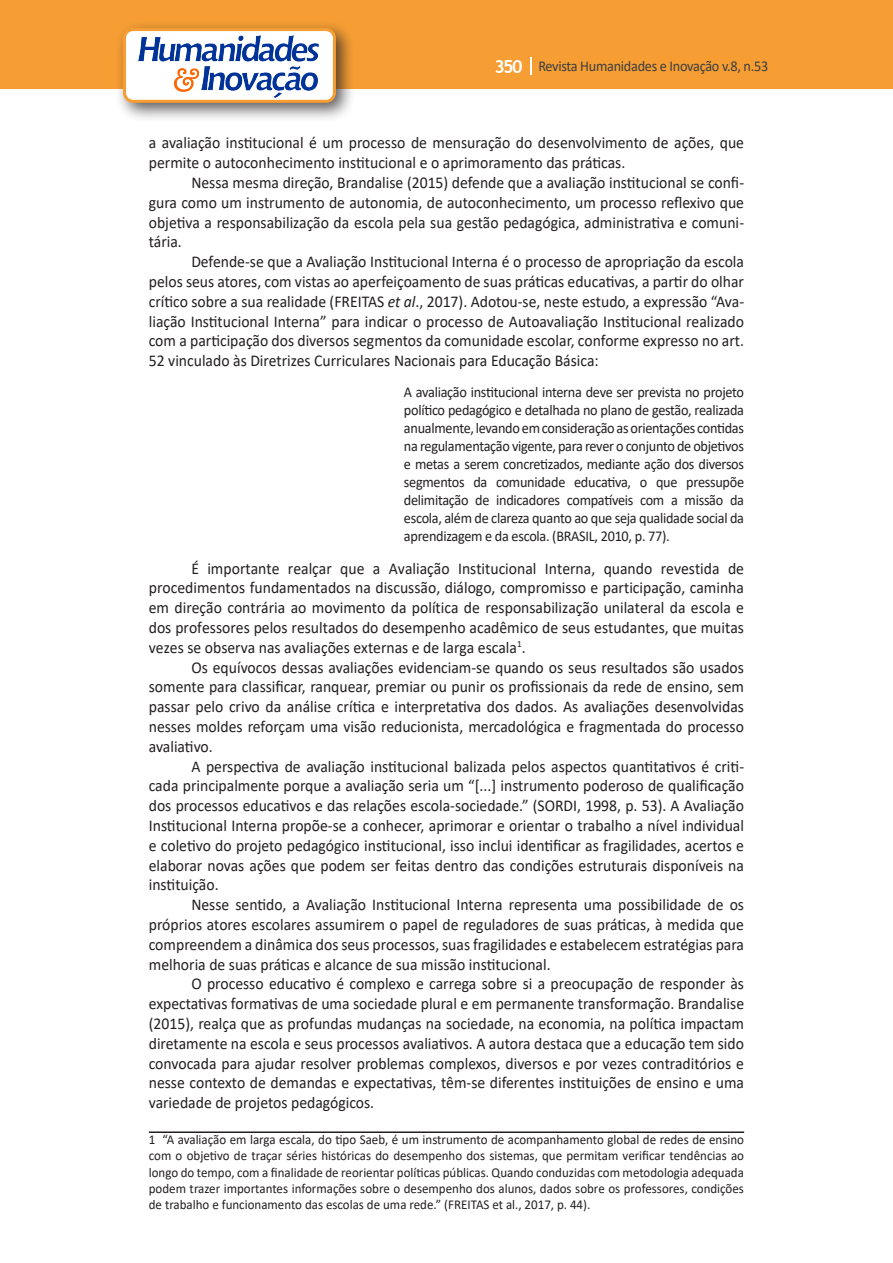
<style>
.page{position:relative;width:893px;height:1263px;background:#fff}
.page>*{position:absolute;margin:0;border:0;box-sizing:border-box;transform-origin:0 0}
.Texto{font:16.5px/19.8px "Calibri";color:#231f20;text-align:justify;scale:.95 1}
.citacao{font:15px/18px "Calibri";letter-spacing:-.02em;color:#231f20;text-align:justify;scale:.95 1}
.t1{font:15px "Calibri";letter-spacing:-.02em;color:#3e3e3f;scale:.95 1}
.Rodapé{font:13.5px/16.2px "Calibri";color:#231f20;text-align:justify;scale:.96 1}
.s1{font-family:"Trebuchet MS";font-weight:700;font-size:18px;color:#fff}
.s2{font-style:italic}
</style>
<div class="page">
<div style="left:0;top:0;width:893px;height:88px;background:#f69e34"></div>
<svg style="left:530px;top:57px;width:2px;height:18px"></svg>
<div style="left:115px;top:20px;width:241px;height:103px;background:#231f20;opacity:.75"></div>
<div style="left:125px;top:30px;width:209px;height:71px;background:#fff;border-radius:9px"></div>
<img style="left:138px;top:35px;width:181px;height:62px">
<div style="left:123px;top:28px;width:213px;height:75px;border:3px solid #f69e34;border-radius:9px"></div>
<hr style="left:149px;top:1131px;width:595px;height:2px;background:#231f20">
<p class="t1" style="left:495px;top:56px;width:290px"><span class="s1">350</span> Revista Humanidades e Inovação v.8, n.53</p>
<p class="Texto" style="left:149px;top:133px;width:628px">a avaliação institucional é um processo de mensuração do desenvolvimento de ações, que permite o autoconhecimento institucional e o aprimoramento das práticas.</p>
<p class="Texto" style="left:149px;top:172px;width:628px;text-indent:43px">Nessa mesma direção, Brandalise (2015) defende que a avaliação institucional se confi&shy;gura como um instrumento de autonomia, de autoconhecimento, um processo reflexivo que objetiva a responsabilização da escola pela sua gestão pedagógica, administrativa e comuni&shy;tária.</p>
<p class="Texto" style="left:149px;top:251px;width:628px;text-indent:43px">Defende-se que a Avaliação Institucional Interna é o processo de apropriação da escola pelos seus atores, com vistas ao aperfeiçoamento de suas práticas educativas, a partir do olhar crítico sobre a sua realidade (FREITAS <span class="s2">et al</span>., 2017). Adotou-se, neste estudo, a expressão “Ava&shy;liação Institucional Interna” para indicar o processo de Autoavaliação Institucional realizado com a participação dos diversos segmentos da comunidade escolar, conforme expresso no art.<br>52 vinculado às Diretrizes Curriculares Nacionais para Educação Básica:</p>
<p class="citacao" style="left:404px;top:383px;width:360px">A avaliação institucional interna deve ser prevista no projeto político pedagógico e detalhada no plano de gestão, realizada anualmente, levando em consideração as orientações contidas na regulamentação vigente, para rever o conjunto de objetivos e metas a serem concretizados, mediante ação dos diversos segmentos da comunidade educativa, o que pressupõe delimitação de indicadores compatíveis com a missão da escola, além de clareza quanto ao que seja qualidade social da aprendizagem e da escola. (BRASIL, 2010, p. 77).</p>
<p class="Texto" style="left:149px;top:558px;width:628px;text-indent:43px">É importante realçar que a Avaliação Institucional Interna, quando revestida de procedimentos fundamentados na discussão, diálogo, compromisso e participação, caminha em direção contrária ao movimento da política de responsabilização unilateral da escola e dos professores pelos resultados do desempenho acadêmico de seus estudantes, que muitas vezes se observa nas avaliações externas e de larga escala<sup>1</sup>.</p>
<p class="Texto" style="left:149px;top:657px;width:628px;text-indent:43px">Os equívocos dessas avaliações evidenciam-se quando os seus resultados são usados somente para classificar, ranquear, premiar ou punir os profissionais da rede de ensino, sem passar pelo crivo da análise crítica e interpretativa dos dados. As avaliações desenvolvidas nesses moldes reforçam uma visão reducionista, mercadológica e fragmentada do processo avaliativo.</p>
<p class="Texto" style="left:149px;top:756px;width:628px;text-indent:43px">A perspectiva de avaliação institucional balizada pelos aspectos quantitativos é criti&shy;cada principalmente porque a avaliação seria um “[...] instrumento poderoso de qualificação dos processos educativos e das relações escola-sociedade.” (SORDI, 1998, p. 53). A Avaliação Institucional Interna propõe-se a conhecer, aprimorar e orientar o trabalho a nível individual e coletivo do projeto pedagógico institucional, isso inclui identificar as fragilidades, acertos e elaborar novas ações que podem ser feitas dentro das condições estruturais disponíveis na instituição.</p>
<p class="Texto" style="left:149px;top:894px;width:628px;text-indent:43px">Nesse sentido, a Avaliação Institucional Interna representa uma possibilidade de os próprios atores escolares assumirem o papel de reguladores de suas práticas, à medida que compreendem a dinâmica dos seus processos, suas fragilidades e estabelecem estratégias para melhoria de suas práticas e alcance de sua missão institucional.</p>
<p class="Texto" style="left:149px;top:974px;width:628px;text-indent:43px">O processo educativo é complexo e carrega sobre si a preocupação de responder às expectativas formativas de uma sociedade plural e em permanente transformação. Brandalise (2015), realça que as profundas mudanças na sociedade, na economia, na política impactam diretamente na escola e seus processos avaliativos. A autora destaca que a educação tem sido convocada para ajudar resolver problemas complexos, diversos e por vezes contraditórios e nesse contexto de demandas e expectativas, têm-se diferentes instituições de ensino e uma variedade de projetos pedagógicos.</p>
<p class="Rodapé" style="left:149px;top:1131px;width:621px">1 “A avaliação em larga escala, do tipo Saeb, é um instrumento de acompanhamento global de redes de ensino com o objetivo de traçar séries históricas do desempenho dos sistemas, que permitam verificar tendências ao longo do tempo, com a finalidade de reorientar políticas públicas. Quando conduzidas com metodologia adequada podem trazer importantes informações sobre o desempenho dos alunos, dados sobre os professores, condições de trabalho e funcionamento das escolas de uma rede.” (FREITAS et al., 2017, p. 44).</p>
</div>
